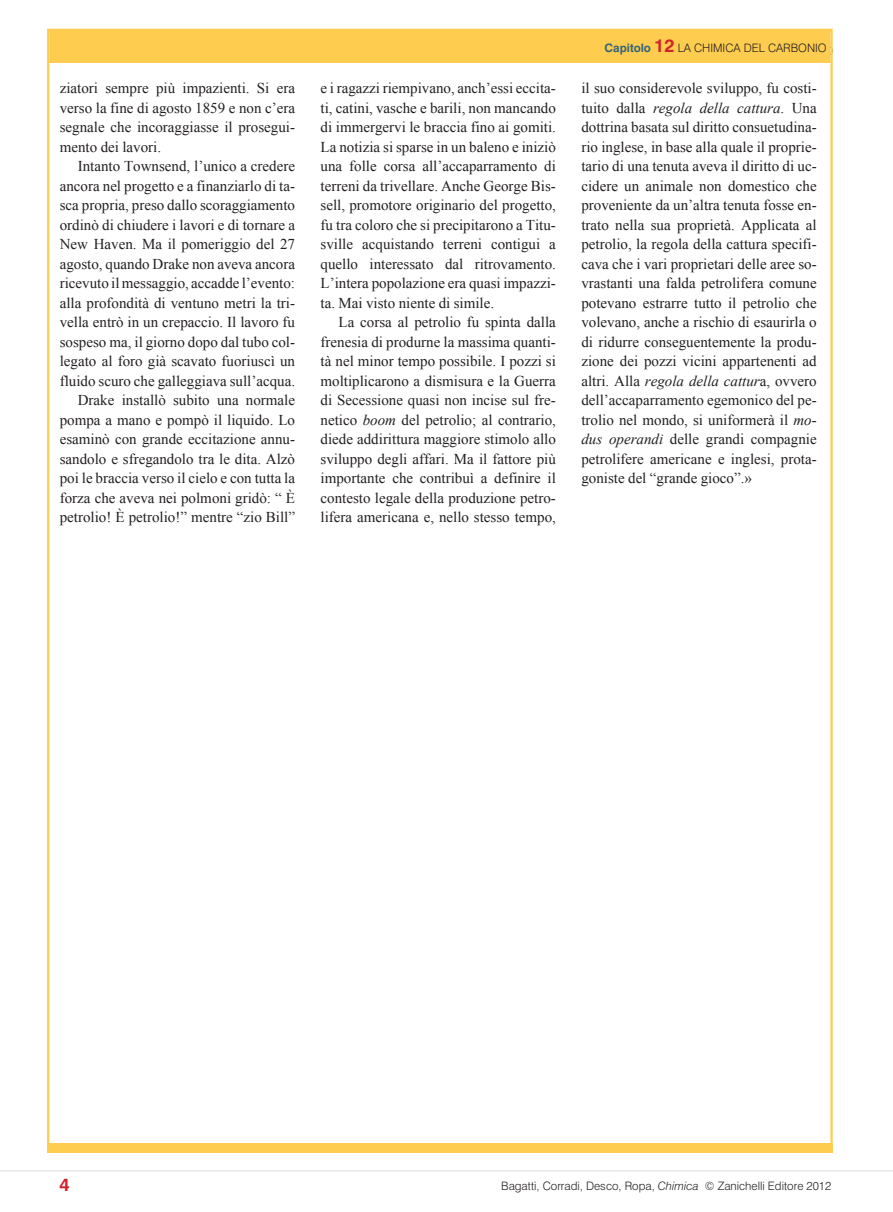
<style>
.page{position:relative;width:893px;height:1212px;background:#fff}
.page>*{position:absolute;margin:0;border:0;box-sizing:border-box;transform-origin:0 0}
.t1{font:700 18px "Swiss 721 BT";color:#d1232a}
.t2{font:15px/19.5px "Times New Roman";color:#231f20;text-align:justify}
.t3{font:300 11.7px "Swiss 721 BT";color:#231f20}
.s1{font-style:italic}
.s2{font-weight:700;color:#356578}
.s3{font-weight:700;font-size:18px;color:#d1232a}
</style>
<div class="page">
<hr style="left:0;top:1170px;width:893px;height:1px;background:#e6e7e9">
<div style="left:49px;top:30px;width:781px;height:33px;background:#fecc4e"></div>
<div style="left:47px;top:1143px;width:786px;height:9px;background:#fecc4e"></div>
<p class="t2" style="left:60px;top:78px;width:237px">ziatori sempre più impazienti. Si era verso la fine di agosto 1859 e non c’era segnale che incoraggiasse il prosegui&shy;mento dei lavori.</p>
<p class="t2" style="left:60px;top:156px;width:237px;text-align:right">Intanto Townsend, l’unico a credere ancora nel progetto e a finanziarlo di ta&shy;sca propria, preso dallo scoraggiamento ordinò di chiudere i lavori e di tornare a New Haven. Ma il pomeriggio del 27 agosto, quando Drake non aveva ancora ricevuto il messaggio, accadde l’evento: alla profondità di ventuno metri la tri&shy;vella entrò in un crepaccio. Il lavoro fu sospeso ma, il giorno dopo dal tubo col&shy;legato al foro già scavato fuoriuscì un fluido scuro che galleggiava sull’acqua.<br>Drake installò subito una normale pompa a mano e pompò il liquido. Lo esaminò con grande eccitazione annu&shy;sandolo e sfregandolo tra le dita. Alzò poi le braccia verso il cielo e con tutta la forza che aveva nei polmoni gridò: “ È petrolio! È petrolio!” mentre “zio Bill”</p>
<p class="t2" style="left:321px;top:78px;width:237px">e i ragazzi riempivano, anch’essi eccita&shy;ti, catini, vasche e barili, non mancando di immergervi le braccia fino ai gomiti.<br>La notizia si sparse in un baleno e iniziò una folle corsa all’accaparramento di terreni da trivellare. Anche George Bis&shy;sell, promotore originario del progetto, fu tra coloro che si precipitarono a Titu&shy;sville acquistando terreni contigui a quello interessato dal ritrovamento.<br>L’intera popolazione era quasi impazzi&shy;ta. Mai visto niente di simile.</p>
<p class="t2" style="left:321px;top:312px;width:237px;text-indent:18px">La corsa al petrolio fu spinta dalla frenesia di produrne la massima quanti&shy;tà nel minor tempo possibile. I pozzi si moltiplicarono a dismisura e la Guerra di Secessione quasi non incise sul fre&shy;netico <span class="s1">boom</span> del petrolio; al contrario, diede addirittura maggiore stimolo allo sviluppo degli affari. Ma il fattore più importante che contribuì a definire il contesto legale della produzione petro&shy;lifera americana e, nello stesso tempo,</p>
<p class="t3" style="left:604px;top:40px;width:224px"><span class="s2">Capitolo</span> <span class="s3">12</span> LA CHIMICA DEL CARBONIO</p>
<p class="t3" style="left:626px;top:44px;width:209px"><span class="s2">Capitolo</span> <span class="s3">12</span> I PIONIERI DEL PETROLIO</p>
<p class="t2" style="left:581px;top:78px;width:237px">il suo considerevole sviluppo, fu costi&shy;tuito dalla <span class="s1">regola della cattura</span>. Una dottrina basata sul diritto consuetudina&shy;rio inglese, in base alla quale il proprie&shy;tario di una tenuta aveva il diritto di uc&shy;cidere un animale non domestico che proveniente da un’altra tenuta fosse en&shy;trato nella sua proprietà. Applicata al petrolio, la regola della cattura specifi&shy;cava che i vari proprietari delle aree so&shy;vrastanti una falda petrolifera comune potevano estrarre tutto il petrolio che volevano, anche a rischio di esaurirla o di ridurre conseguentemente la produ&shy;zione dei pozzi vicini appartenenti ad altri. Alla <span class="s1">regola della cattur</span>a, ovvero dell’accaparramento egemonico del pe&shy;trolio nel mondo, si uniformerà il <span class="s1">mo&shy;dus operandi</span> delle grandi compagnie petrolifere americane e inglesi, prota&shy;goniste del “grande gioco”.»</p>
<p class="t1" style="left:60px;top:1173px;width:12px">4</p>
<p class="t3" style="left:501px;top:1178px;width:332px">BAGATTI, CORRADI, DESCO, ROPA, <span class="s1">Chimica</span> © ZANICHELLI EDITORE 2012</p>
</div>
